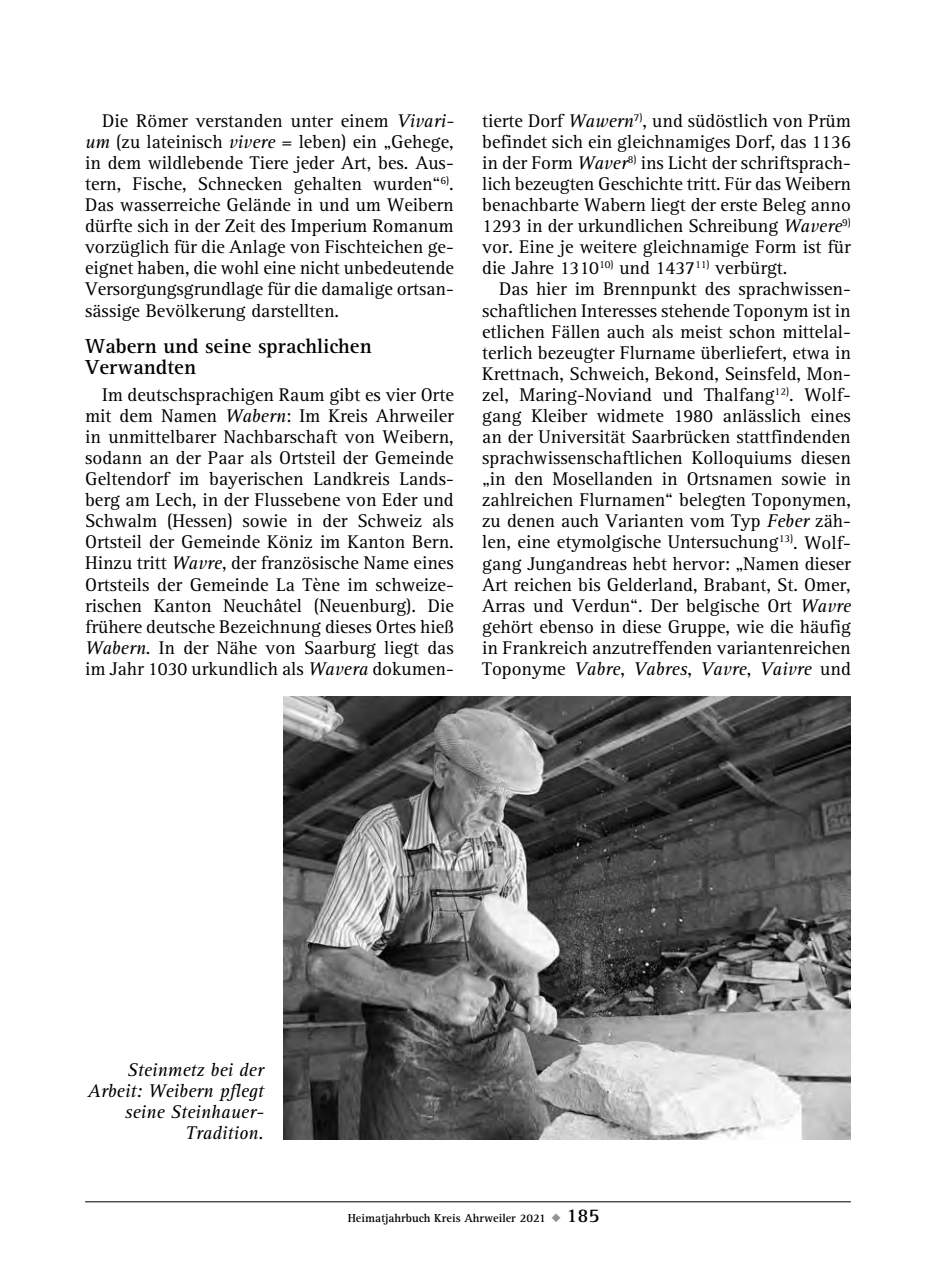
<style>
.page{position:relative;width:936px;height:1276px;background:#fff}
.page>*{position:absolute;margin:0;border:0;box-sizing:border-box;transform-origin:0 0}
.t1{font:700 21px/21px "AT Rotis Serif";color:#000}
.t2{font:19px/21px "AT Rotis Serif";color:#000;text-align:justify}
.t3{font:italic 19px/21px "AT Rotis Serif";color:#000;text-align:right}
.t4{font:700 12px "AT Rotis Serif";color:#000}
.s1{font-style:italic}
.s2{color:#939393}
.s3{font-size:20px}
</style>
<div class="page">
<hr style="left:85px;top:1201px;width:765px;height:1px;background:#000">
<img style="left:283px;top:696px;width:567px;height:443px">
<p class="t2" style="left:85px;top:111px;width:370px;text-indent:17px">Die Römer verstanden unter einem <span class="s1">Vivari&shy;um</span> (zu lateinisch <span class="s1">vivere</span> = leben) ein „Gehege, in dem wildlebende Tiere jeder Art, bes. Aus&shy;tern, Fische, Schnecken gehalten wurden“<sup>6)</sup>.<br>Das wasserreiche Gelände in und um Weibern dürfte sich in der Zeit des Imperium Romanum vorzüglich für die Anlage von Fischteichen ge&shy;eignet haben, die wohl eine nicht unbedeutende Versorgungsgrundlage für die damalige ortsan&shy;sässige Bevölkerung darstellten.</p>
<p class="t1" style="left:85px;top:336px;width:288px">Wabern und seine sprachlichen<br>Verwandten</p>
<p class="t2" style="left:85px;top:384px;width:370px;text-indent:17px">Im deutschsprachigen Raum gibt es vier Orte mit dem Namen <span class="s1">Wabern</span>: Im Kreis Ahrweiler in unmittelbarer Nachbarschaft von Weibern, sodann an der Paar als Ortsteil der Gemeinde Geltendorf im bayerischen Landkreis Lands&shy;berg am Lech, in der Flussebene von Eder und Schwalm (Hessen) sowie in der Schweiz als Ortsteil der Gemeinde Köniz im Kanton Bern.<br>Hinzu tritt <span class="s1">Wavre</span>, der französische Name eines Ortsteils der Gemeinde La Tène im schweize&shy;rischen Kanton Neuchâtel (Neuenburg). Die frühere deutsche Bezeichnung dieses Ortes hieß <span class="s1">Wabern</span>. In der Nähe von Saarburg liegt das im Jahr 1030 urkundlich als <span class="s1">Wavera</span> dokumen-</p>
<p class="t2" style="left:482px;top:111px;width:370px">tierte Dorf <span class="s1">Wawern</span><sup>7)</sup>, und südöstlich von Prüm befindet sich ein gleichnamiges Dorf, das 1136 in der Form <span class="s1">Waver</span><sup>8)</sup> ins Licht der schriftsprach&shy;lich bezeugten Geschichte tritt. Für das Weibern benachbarte Wabern liegt der erste Beleg anno 1293 in der urkundlichen Schreibung <span class="s1">Wavere</span><sup>9) </sup>vor. Eine je weitere gleichnamige Form ist für die Jahre 1310<sup>10)</sup> und 1437<sup>11)</sup> verbürgt.</p>
<p class="t2" style="left:482px;top:279px;width:370px;text-indent:17px">Das hier im Brennpunkt des sprachwissen&shy;schaftlichen Interesses stehende Toponym ist in etlichen Fällen auch als meist schon mittelal&shy;terlich bezeugter Flurname überliefert, etwa in Krettnach, Schweich, Bekond, Seinsfeld, Mon&shy;zel, Maring-Noviand und Thalfang<sup>12)</sup>. Wolf&shy;gang Kleiber widmete 1980 anlässlich eines an der Universität Saarbrücken stattfindenden sprachwissenschaftlichen Kolloquiums diesen „in den Mosellanden in Ortsnamen sowie in zahlreichen Flurnamen“ belegten Toponymen, zu denen auch Varianten vom Typ <span class="s1">Feber</span> zäh&shy;len, eine etymolgische Untersuchung<sup>13)</sup>. Wolf&shy;gang Jungandreas hebt hervor: „Namen dieser Art reichen bis Gelderland, Brabant, St. Omer, Arras und Verdun“. Der belgische Ort <span class="s1">Wavre </span>gehört ebenso in diese Gruppe, wie die häufig in Frankreich anzutreffenden variantenreichen Toponyme <span class="s1">Vabre</span>, <span class="s1">Vabres</span>, <span class="s1">Vavre</span>, <span class="s1">Vaivre</span> und</p>
<p class="t3" style="left:87px;top:1060px;width:178px">Steinmetz bei der<br>Arbeit: Weibern pflegt seine Steinhauer-<br>Tradition.</p>
<p class="t4" style="left:348px;top:1210px;width:253px">Heimatjahrbuch Kreis Ahrweiler 2021 <span class="s2">◆</span> <span class="s3">185</span></p>
</div>
